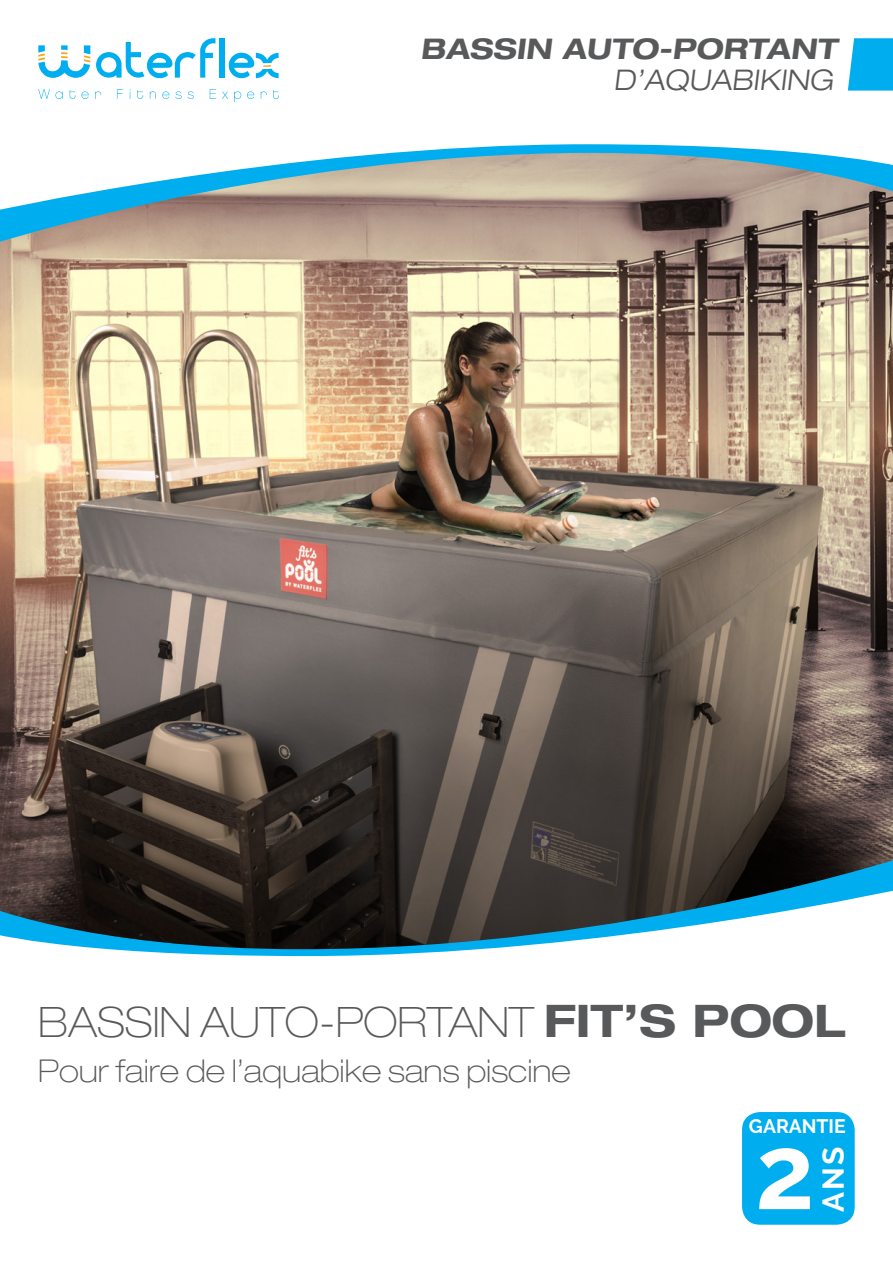
<style>
.page{position:relative;width:893px;height:1263px;background:#fff}
.page>*{position:absolute;margin:0;border:0;box-sizing:border-box;transform-origin:0 0}
.t1{font:700 105px "Raleway";color:#fff}
.t2{font:100 expanded 42px "Helvetica Neue";color:#58595b}
.t3{font:100 expanded 31.5px "Helvetica Neue";color:#58595b}
.t4{font:700 30px "Raleway";color:#fff}
.t5{font:700 expanded 28.5px "Helvetica Neue";color:#58595b}
.t6{font:300 expanded 28.5px "Helvetica Neue";color:#58595b}
.t7{font:700 19.5px "Raleway";color:#fff}
.s1{font-weight:700;font-size:45px}
</style>
<div class="page">
<img style="left:0;top:248px;width:893px;height:606px">
<svg style="left:0;top:854px;width:893px;height:32px;background:#31302e"></svg>
<svg style="left:0;top:886px;width:893px;height:339px"></svg>
<svg style="left:0;top:214px;width:893px;height:34px;background:#9e9084"></svg>
<svg style="left:0;top:38px;width:893px;height:176px"></svg>
<div style="left:742px;top:1112px;width:113px;height:113px;background:#00aeef;border-radius:18px"></div>
<svg style="left:848px;top:38px;width:45px;height:53px;background:#13b4f0"></svg>
<svg style="left:38px;top:45px;width:52px;height:33px"></svg>
<svg style="left:229px;top:53px;width:50px;height:25px"></svg>
<svg style="left:96px;top:38px;width:119px;height:40px"></svg>
<div style="left:220px;top:38px;width:5px;height:40px;background:#00aeef"></div>
<svg style="left:38px;top:89px;width:25px;height:10px"></svg>
<svg style="left:70px;top:90px;width:5px;height:9px"></svg>
<svg style="left:81px;top:91px;width:8px;height:8px"></svg>
<svg style="left:95px;top:91px;width:6px;height:8px"></svg>
<svg style="left:117px;top:89px;width:6px;height:10px"></svg>
<svg style="left:137px;top:90px;width:6px;height:9px"></svg>
<svg style="left:150px;top:91px;width:6px;height:8px"></svg>
<svg style="left:162px;top:91px;width:20px;height:8px"></svg>
<svg style="left:188px;top:91px;width:6px;height:8px"></svg>
<svg style="left:210px;top:89px;width:6px;height:10px"></svg>
<svg style="left:222px;top:92px;width:6px;height:7px"></svg>
<svg style="left:234px;top:91px;width:7px;height:11px"></svg>
<svg style="left:247px;top:91px;width:7px;height:8px"></svg>
<svg style="left:261px;top:91px;width:6px;height:8px"></svg>
<svg style="left:273px;top:90px;width:6px;height:9px"></svg>
<p class="t5" style="left:420px;top:31px;width:423px">BASSIN AUTO-PORTANT</p>
<p class="t6" style="left:614px;top:63px;width:225px">D’AQUABIKING</p>
<h2 class="t2" style="left:38px;top:997px;width:810px">BASSIN auto-portant <span class="s1">FIT’S POOL</span></h2>
<p class="t3" style="left:38px;top:1052px;width:534px">Pour faire de l’aquabike sans piscine</p>
<p class="t7" style="left:749px;top:1115px;width:98px">GARANTIE</p>
<h1 class="t1" style="left:755px;top:1112px;width:61px">2</h1>
<p class="t4" style="left:816px;top:1212px;width:67px;rotate:-90deg">ans</p>
</div>
